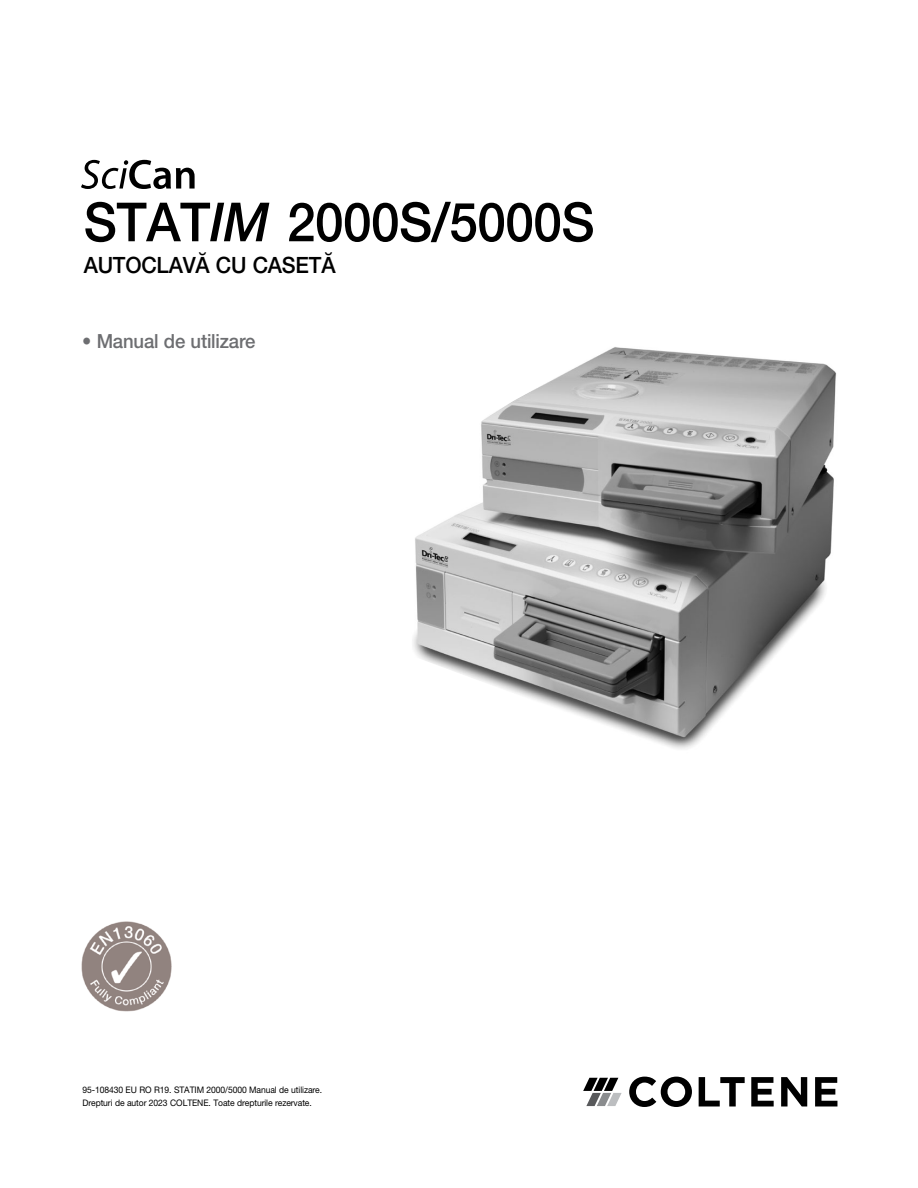
<style>
.page{position:relative;width:918px;height:1188px;background:#fff}
.page>*{position:absolute;margin:0;border:0;box-sizing:border-box;transform-origin:0 0}
.t1{font:500 54px "Helvetica Neue LT Pro";letter-spacing:-.01em;color:#000;scale:.95 1}
.t2{font:500 22.5px "Helvetica Neue LT Pro";letter-spacing:-.01em;color:#000;scale:.95 1}
.t3{font:500 19.5px "Helvetica Neue LT Pro";letter-spacing:-.01em;color:#6d6e71;scale:.95 1}
.t4{font:9px/12.8px "Helvetica Neue LT Pro";letter-spacing:-.01em;color:#000;scale:.95 1}
.s1{font-style:italic}
</style>
<div class="page">
<img style="left:413px;top:347px;width:424px;height:402px">
<img style="left:81px;top:921px;width:91px;height:91px">
<svg style="left:81px;top:160px;width:114px;height:29px"></svg>
<svg style="left:629px;top:1077px;width:63px;height:30px"></svg>
<svg style="left:699px;top:1077px;width:46px;height:29px"></svg>
<svg style="left:751px;top:1077px;width:23px;height:29px"></svg>
<svg style="left:781px;top:1077px;width:26px;height:29px"></svg>
<svg style="left:815px;top:1077px;width:22px;height:29px"></svg>
<svg style="left:583px;top:1078px;width:39px;height:28px"></svg>
<h1 class="t1" style="left:84px;top:190px;width:539px">STAT<span class="s1">IM</span> 2000S/5000S</h1>
<h2 class="t2" style="left:84px;top:251px;width:267px">AUTOCLAVĂ CU CASETĂ</h2>
<h3 class="t3" style="left:82px;top:330px;width:184px">• Manual de utilizare</h3>
<p class="t4" style="left:82px;top:1083px;width:254px">95-108430 EU RO R19. STATIM 2000/5000 Manual de utilizare.<br>Drepturi de autor 2023 COLTENE. Toate drepturile rezervate.</p>
</div>
